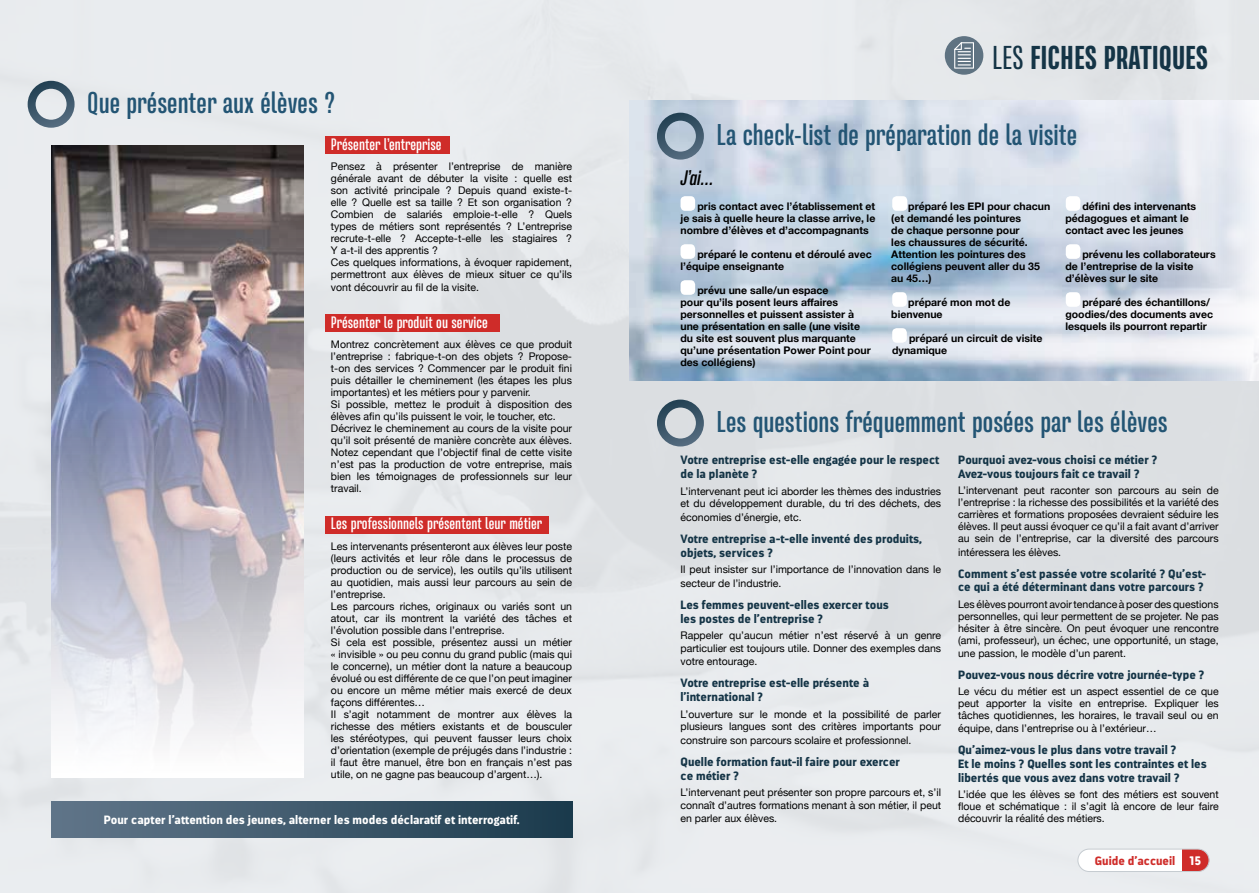
<style>
.page{position:relative;width:1259px;height:893px;background:#eaedf0}
.page>*{position:absolute;margin:0;border:0;box-sizing:border-box;transform-origin:0 0}
.t1{font:800 33px "Naratif Condensed";color:#143446}
.t2{font:700 30px "Naratif Condensed";color:#235574}
.t3{font:italic 700 21px "Naratif Condensed";color:#000}
.t4{font:700 16.5px "Naratif Condensed";color:#fff}
.t5{font:900 12px/13.8px "Darwin";color:#143446}
.t6{font:900 12px "Darwin";color:#fff}
.t7{font:900 12px "Darwin";color:#cf2c29}
.t8{font:10.5px/12px "Helvetica Neue";color:#000}
.t9{font:700 10.5px/12px "Helvetica Neue";color:#000}
.s1{font-weight:400}
.s2{font-family:"Intervogue Soft";color:#fff}
</style>
<div class="page">
<svg style="left:629px;top:101px;width:630px;height:280px"></svg>
<div style="left:680px;top:196px;width:15px;height:15px;background:#fff;border-radius:4px"></div>
<div style="left:1065px;top:196px;width:15px;height:15px;background:#fff;border-radius:4px"></div>
<div style="left:1065px;top:244px;width:15px;height:15px;background:#fff;border-radius:4px"></div>
<div style="left:1065px;top:292px;width:15px;height:15px;background:#fff;border-radius:4px"></div>
<div style="left:892px;top:196px;width:15px;height:15px;background:#fff;border-radius:4px"></div>
<div style="left:892px;top:292px;width:15px;height:15px;background:#fff;border-radius:4px"></div>
<div style="left:892px;top:328px;width:15px;height:15px;background:#fff;border-radius:4px"></div>
<div style="left:680px;top:244px;width:15px;height:15px;background:#fff;border-radius:4px"></div>
<div style="left:680px;top:280px;width:15px;height:15px;background:#fff;border-radius:4px"></div>
<div style="left:1078px;top:849px;width:131px;height:22px;background:#fff;border-radius:11px"></div>
<svg style="left:1198px;top:849px;width:11px;height:22px"></svg>
<div style="left:1182px;top:849px;width:16px;height:22px;background:#cf2c29"></div>
<div style="left:1077px;top:849px;width:132px;height:23px;border:1px solid #c6ccd1;border-radius:11px"></div>
<div style="left:945px;top:37px;width:37px;height:37px;background:#5f7382;border-radius:50%"></div>
<div style="left:944px;top:36px;width:39px;height:39px;border:2px solid #5f7382;border-radius:50%"></div>
<svg style="left:954px;top:42px;width:20px;height:27px"></svg>
<div style="left:325px;top:137px;width:125px;height:17px;background:#cf2c29"></div>
<div style="left:325px;top:315px;width:174px;height:17px;background:#cf2c29"></div>
<div style="left:325px;top:516px;width:224px;height:17px;background:#cf2c29"></div>
<img style="left:51px;top:145px;width:252px;height:633px">
<div style="left:51px;top:801px;width:521px;height:36px;background:linear-gradient(to right,#62778b,#1c3b4d)"></div>
<div style="left:657px;top:113px;width:47px;height:47px;border:8px solid #fff;border-radius:50%"></div>
<div style="left:657px;top:400px;width:47px;height:46px;border:8px solid #fff;border-radius:50%"></div>
<div style="left:28px;top:81px;width:47px;height:47px;border:8px solid #fff;border-radius:50%"></div>
<h2 class="t2" style="left:87px;top:86px;width:249px">Que présenter aux élèves ?</h2>
<h3 class="t4" style="left:331px;top:135px;width:112px">Présenter l’entreprise</h3>
<p class="t8" style="left:331px;top:161px;width:243px">Pensez à présenter l’entreprise de manière générale avant de débuter la visite : quelle est son activité principale ? Depuis quand existe-t&shy;elle ? Quelle est sa taille ? Et son organisation ?<br>Combien de salariés emploie-t-elle ? Quels types de métiers sont représentés ? L’entreprise recrute-t-elle ? Accepte-t-elle les stagiaires ?<br>Y a-t-il des apprentis ?<br>Ces quelques informations, à évoquer rapidement, permettront aux élèves de mieux situer ce qu’ils vont découvrir au fil de la visite.</p>
<h3 class="t4" style="left:331px;top:313px;width:158px">Présenter le produit ou service</h3>
<p class="t8" style="left:331px;top:339px;width:243px">Montrez concrètement aux élèves ce que produit l’entreprise : fabrique-t-on des objets ? Propose&shy;t-on des services ? Commencer par le produit fini puis détailler le cheminement (les étapes les plus importantes) et les métiers pour y parvenir.<br>Si possible, mettez le produit à disposition des élèves afin qu’ils puissent le voir, le toucher, etc.<br>Décrivez le cheminement au cours de la visite pour qu’il soit présenté de manière concrète aux élèves.<br>Notez cependant que l’objectif final de cette visite n’est pas la production de votre entreprise, mais bien les témoignages de professionnels sur leur travail.</p>
<h3 class="t4" style="left:331px;top:514px;width:213px">Les professionnels présentent leur métier</h3>
<p class="t8" style="left:331px;top:541px;width:243px">Les intervenants présenteront aux élèves leur poste (leurs activités et leur rôle dans le processus de production ou de service), les outils qu’ils utilisent au quotidien, mais aussi leur parcours au sein de l’entreprise.<br>Les parcours riches, originaux ou variés sont un atout, car ils montrent la variété des tâches et l’évolution possible dans l’entreprise.<br>Si cela est possible, présentez aussi un métier « invisible » ou peu connu du grand public (mais qui le concerne), un métier dont la nature a beaucoup évolué ou est différente de ce que l’on peut imaginer ou encore un même métier mais exercé de deux façons différentes…<br>Il s’agit notamment de montrer aux élèves la richesse des métiers existants et de bousculer les stéréotypes, qui peuvent fausser leurs choix d’orientation (exemple de préjugés dans l’industrie : il faut être manuel, être bon en français n’est pas utile, on ne gagne pas beaucoup d’argent…).</p>
<p class="t6" style="left:104px;top:812px;width:417px">Pour capter l’attention des jeunes, alterner les modes déclaratif et interrogatif.</p>
<h1 class="t1" style="left:992px;top:38px;width:217px"><span class="s1">LES</span> FICHES PRATIQUES</h1>
<h2 class="t2" style="left:716px;top:118px;width:362px">La check-list de préparation de la visite</h2>
<h3 class="t3" style="left:680px;top:166px;width:35px">J’ai...</h3>
<p class="t9" style="left:680px;top:200px;width:196px;text-align:justify;text-indent:17px">pris contact avec l’établissement et je sais à quelle heure la classe arrive, le nombre d’élèves et d’accompagnants</p>
<p class="t9" style="left:1065px;top:200px;width:132px;text-indent:17px">défini des intervenants pédagogues et aimant le contact avec les jeunes</p>
<p class="t9" style="left:1065px;top:248px;width:152px;text-indent:17px">prévenu les collaborateurs de l’entreprise de la visite d’élèves sur le site</p>
<p class="t9" style="left:1065px;top:296px;width:149px;text-indent:17px">préparé des échantillons/ goodies/des documents avec lesquels ils pourront repartir</p>
<p class="t9" style="left:891px;top:200px;width:160px;text-indent:17px">préparé les EPI pour chacun (et demandé les pointures<br>de chaque personne pour<br>les chaussures de sécurité.<br>Attention les pointures des collégiens peuvent aller du 35 au 45…)</p>
<p class="t9" style="left:891px;top:296px;width:121px;text-indent:17px">préparé mon mot de bienvenue</p>
<p class="t9" style="left:892px;top:332px;width:152px;text-indent:17px">préparé un circuit de visite dynamique</p>
<p class="t9" style="left:680px;top:248px;width:193px;text-indent:17px">préparé le contenu et déroulé avec l’équipe enseignante</p>
<p class="t9" style="left:680px;top:284px;width:192px;text-indent:17px">prévu une salle/un espace<br>pour qu’ils posent leurs affaires personnelles et puissent assister à une présentation en salle (une visite du site est souvent plus marquante qu’une présentation Power Point pour des collégiens)</p>
<h2 class="t2" style="left:716px;top:404px;width:452px">Les questions fréquemment posées par les élèves</h2>
<p class="t5" style="left:680px;top:453px;width:260px">Votre entreprise est-elle engagée pour le respect de la planète ?</p>
<p class="t8" style="left:680px;top:485px;width:262px">L’intervenant peut ici aborder les thèmes des industries et du développement durable, du tri des déchets, des</p>
<p class="t8" style="left:680px;top:511px;width:123px">économies d’énergie, etc.</p>
<p class="t5" style="left:680px;top:532px;width:243px">Votre entreprise a-t-elle inventé des produits, objets, services ?</p>
<p class="t8" style="left:680px;top:563px;width:262px;line-height:13.4px">Il peut insister sur l’importance de l’innovation dans le secteur de l’industrie.</p>
<p class="t5" style="left:680px;top:598px;width:210px">Les femmes peuvent-elles exercer tous les postes de l’entreprise ?</p>
<p class="t8" style="left:680px;top:630px;width:262px">Rappeler qu’aucun métier n’est réservé à un genre particulier est toujours utile. Donner des exemples dans</p>
<p class="t8" style="left:680px;top:656px;width:78px">votre entourage.</p>
<p class="t5" style="left:680px;top:676px;width:190px">Votre entreprise est-elle présente à l’international ?</p>
<p class="t8" style="left:680px;top:708px;width:262px">L’ouverture sur le monde et la possibilité de parler plusieurs langues sont des critères importants pour</p>
<p class="t8" style="left:680px;top:734px;width:232px">construire son parcours scolaire et professionnel.</p>
<p class="t5" style="left:680px;top:755px;width:221px">Quelle formation faut-il faire pour exercer ce métier ?</p>
<p class="t8" style="left:680px;top:787px;width:262px">L’intervenant peut présenter son propre parcours et, s’il connaît d’autres formations menant à son métier, il peut</p>
<p class="t8" style="left:680px;top:813px;width:98px">en parler aux élèves.</p>
<p class="t5" style="left:958px;top:453px;width:201px">Pourquoi avez-vous choisi ce métier ?<br>Avez-vous toujours fait ce travail ?</p>
<p class="t8" style="left:958px;top:485px;width:262px;text-align:justify">L’intervenant peut raconter son parcours au sein de l’entreprise : la richesse des possibilités et la variété des carrières et formations proposées devraient séduire les élèves. Il peut aussi évoquer ce qu’il a fait avant d’arriver au sein de l’entreprise, car la diversité des parcours</p>
<p class="t8" style="left:958px;top:546px;width:105px">intéressera les élèves.</p>
<p class="t5" style="left:958px;top:567px;width:250px">Comment s’est passée votre scolarité ? Qu’est&shy;ce qui a été déterminant dans votre parcours ?</p>
<p class="t8" style="left:958px;top:598px;width:262px;text-align:justify">Les élèves pourront avoir tendance à poser des questions personnelles, qui leur permettent de se projeter. Ne pas hésiter à être sincère. On peut évoquer une rencontre (ami, professeur), un échec, une opportunité, un stage,</p>
<p class="t8" style="left:958px;top:648px;width:169px">une passion, le modèle d’un parent.</p>
<p class="t5" style="left:958px;top:668px;width:248px">Pouvez-vous nous décrire votre journée-type ?</p>
<p class="t8" style="left:958px;top:686px;width:262px;text-align:justify">Le vécu du métier est un aspect essentiel de ce que peut apporter la visite en entreprise. Expliquer les tâches quotidiennes, les horaires, le travail seul ou en</p>
<p class="t8" style="left:958px;top:723px;width:200px">équipe, dans l’entreprise ou à l’extérieur…</p>
<p class="t5" style="left:958px;top:744px;width:250px">Qu’aimez-vous le plus dans votre travail ?<br>Et le moins ? Quelles sont les contraintes et les libertés que vous avez dans votre travail ?</p>
<p class="t8" style="left:958px;top:789px;width:262px;text-align:justify">L’idée que les élèves se font des métiers est souvent floue et schématique : il s’agit là encore de leur faire découvrir la réalité des métiers.</p>
<p class="t7" style="left:1095px;top:853px;width:108px">Guide d’accueil <span class="s2">15</span></p>
</div>
